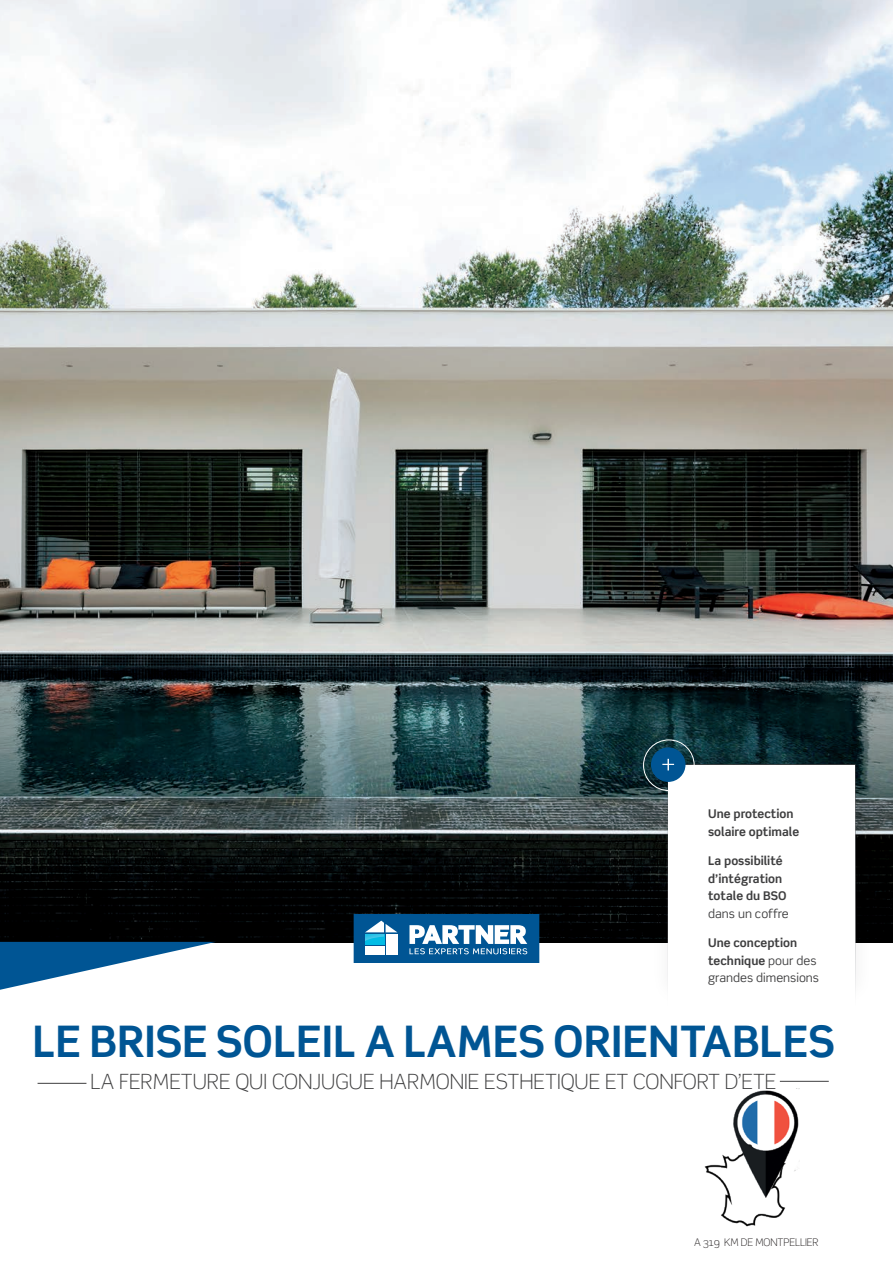
<style>
.page{position:relative;width:893px;height:1263px;background:#fff}
.page>*{position:absolute;margin:0;border:0;box-sizing:border-box;transform-origin:0 0}
.t1{font:700 43.5px "Scene";color:#005594}
.t2{font:300 21px "Scene";color:#3e3e3f}
.Points_forts{font:700 12px/17.5px "Scene";color:#3e3e3f}
.Points_forts-2{font:12px/17.5px "Scene";color:#3e3e3f}
.t3{font:300 10.5px "Scene";letter-spacing:-.005em;color:#231f20}
.s1{font-weight:400}
.s2{font-weight:700}
</style>
<div class="page">
<img style="left:0;top:0;width:893px;height:942px">
<svg style="left:354px;top:914px;width:185px;height:48px"></svg>
<svg style="left:0;top:942px;width:216px;height:48px"></svg>
<div style="left:649px;top:729px;width:225px;height:278px;background:#231f20;opacity:.08"></div>
<div style="left:668px;top:764px;width:187px;height:242px;background:#fff;border:1px solid #fff"></div>
<div style="left:651px;top:747px;width:34px;height:35px;background:#005594;border-radius:50%"></div>
<svg style="left:662px;top:759px;width:12px;height:11px"></svg>
<div style="left:643px;top:739px;width:51px;height:52px;border:1px solid #fff;border-radius:50%"></div>
<hr style="left:38px;top:1083px;width:48px;height:1px;background:#3e3e3f">
<hr style="left:780px;top:1081px;width:49px;height:1px;background:#3e3e3f">
<img style="left:704px;top:1154px;width:81px;height:73px">
<img style="left:733px;top:1088px;width:66px;height:109px">
<p class="Points_forts" style="left:708px;top:805px;width:93px">Une protection solaire optimale</p>
<p class="Points_forts" style="left:708px;top:852px;width:82px">La possibilité d’intégration totale du BSO <span class="s1">dans un coffre</span></p>
<p class="Points_forts-2" style="left:708px;top:934px;width:112px"><span class="s2">Une conception technique</span> pour des grandes dimensions</p>
<p class="t1" style="left:32px;top:1015px;width:804px">LE BRISE SOLEIL A LAMES ORIENTABLES</p>
<p class="t2" style="left:91px;top:1069px;width:687px">LA FERMETURE QUI CONJUGUE HARMONIE ESTHETIQUE ET CONFORT D’ETE</p>
<p class="t3" style="left:694px;top:1236px;width:126px">A 319 KM DE MONTPELLIER</p>
</div>
